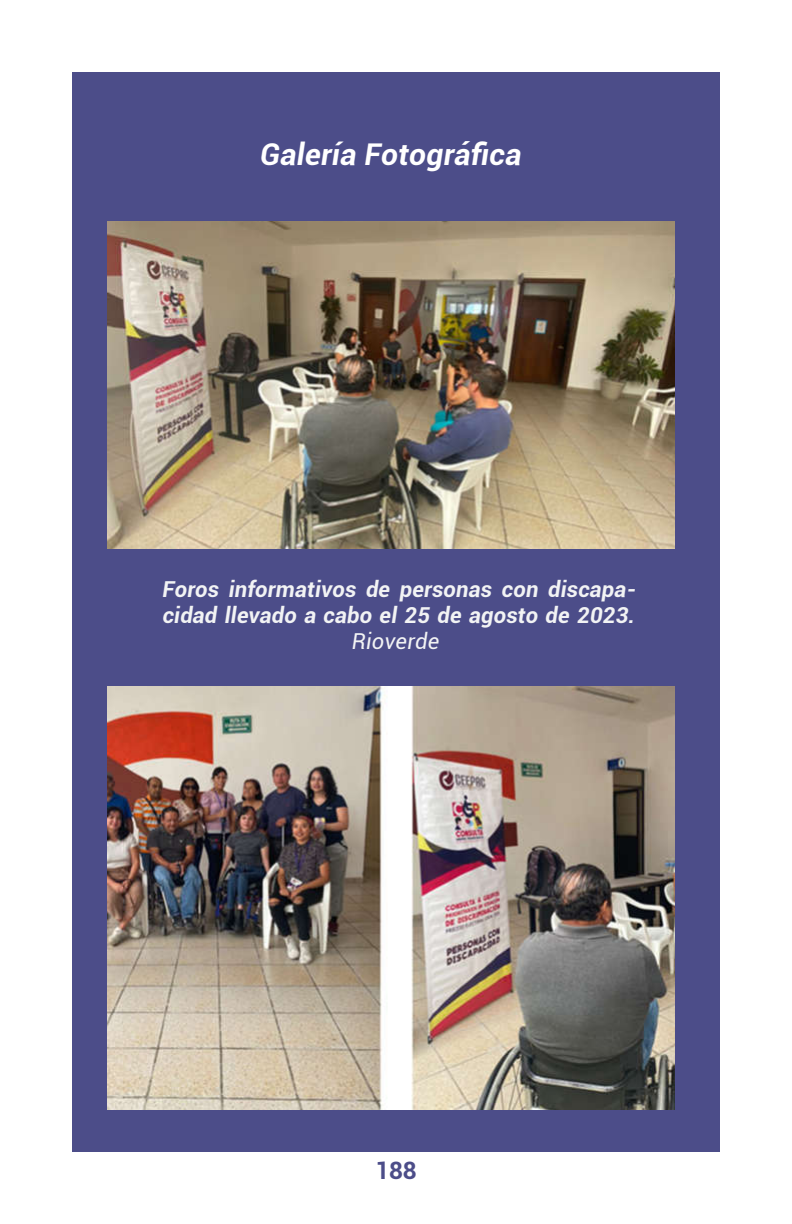
<style>
.page{position:relative;width:792px;height:1224px;background:#fff}
.page>*{position:absolute;margin:0;border:0;box-sizing:border-box;transform-origin:0 0}
.t1{font:italic 700 30px "Roboto";letter-spacing:.01em;color:#fff}
.t2{font:700 24px "Roboto";color:#4c4d89}
.t3{font:italic 700 22px/26.4px "Roboto";letter-spacing:.01em;color:#f2f3f4}
.t4{font:italic 22px "Roboto";letter-spacing:.01em;color:#f2f3f4}
</style>
<div class="page">
<div style="left:72px;top:72px;width:648px;height:1080px;background:#4c4d89"></div>
<img style="left:108px;top:222px;width:567px;height:888px">
<div style="left:91px;top:550px;width:606px;height:136px;background:#4c4d89"></div>
<h1 class="t1" style="left:260px;top:133px;width:263px">Galería Fotográfica</h1>
<p class="t3" style="left:162px;top:577px;width:475px">Foros informativos de personas con discapa&shy;cidad llevado a cabo el 25 de agosto de 2023.</p>
<p class="t4" style="left:352px;top:629px;width:89px">Rioverde</p>
<p class="t2" style="left:375px;top:1156px;width:43px">188</p>
</div>
